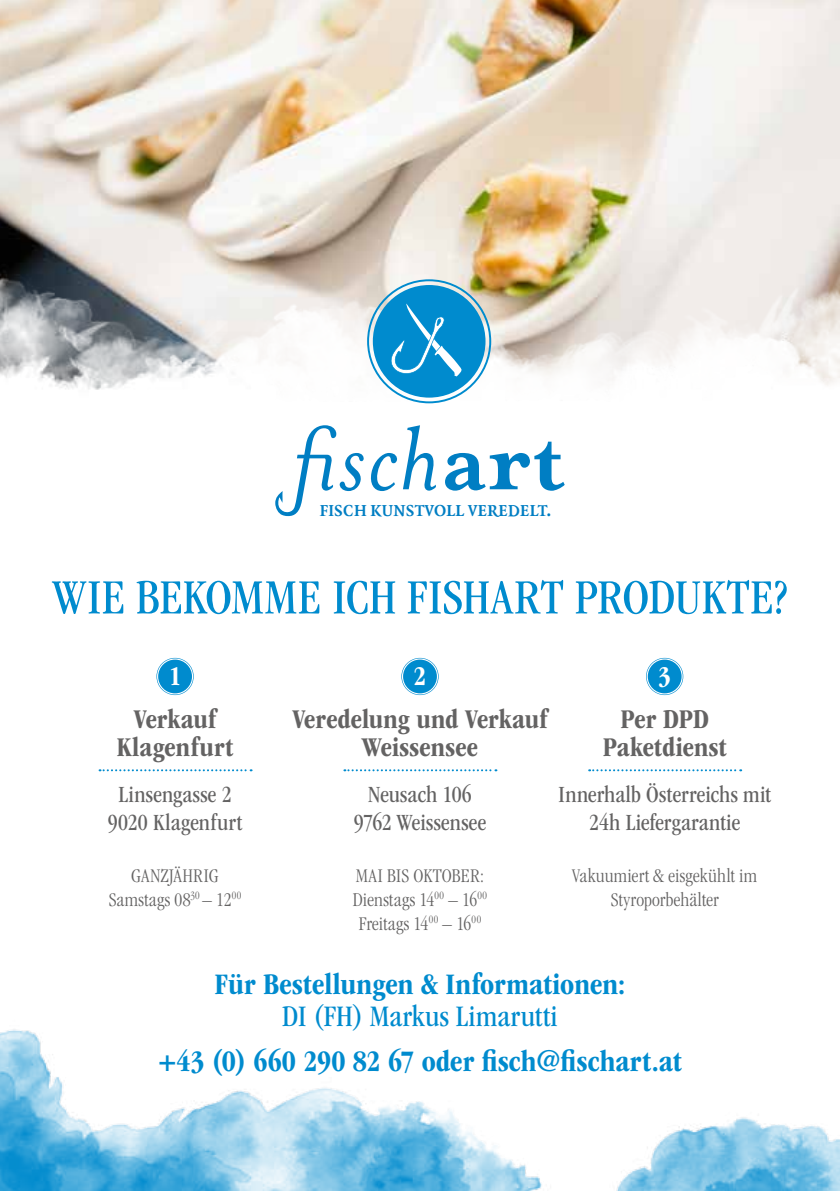
<style>
.page{position:relative;width:840px;height:1191px;background:#fff}
.page>*{position:absolute;margin:0;border:0;box-sizing:border-box;transform-origin:0 0}
.t1{font:condensed 50.8px "ITC Garamond Std";color:#008bce}
.t2{font:700 condensed 30.8px "ITC Garamond Std";color:#008bce}
.t3{font:condensed 30.8px "ITC Garamond Std";letter-spacing:.01em;color:#008bce}
.t4{font:700 condensed 28px/28px "ITC Garamond Std";color:#646363;text-align:center}
.t5{font:700 condensed 28px "ITC Garamond Std";color:#fff}
.t6{font:condensed 24px/28px "ITC Garamond Std";letter-spacing:.005em;color:#646363;text-align:center}
.t7{font:300 condensed 20px/24px "ITC Garamond Std";letter-spacing:.01em;color:#646363;text-align:center}
.t8{font:700 17px "Quadraat";letter-spacing:.015em;color:#007ec3}
</style>
<div class="page">
<img style="left:0;top:1029px;width:839px;height:162px">
<img style="left:0;top:0;width:839px;height:404px">
<svg style="left:401px;top:658px;width:37px;height:37px"></svg>
<svg style="left:646px;top:658px;width:37px;height:37px"></svg>
<svg style="left:99px;top:769px;width:152px;height:2px"></svg>
<svg style="left:344px;top:769px;width:152px;height:2px"></svg>
<svg style="left:589px;top:769px;width:151px;height:2px"></svg>
<svg style="left:156px;top:658px;width:37px;height:37px"></svg>
<svg style="left:445px;top:441px;width:119px;height:50px"></svg>
<svg style="left:275px;top:425px;width:160px;height:91px"></svg>
<svg style="left:367px;top:279px;width:124px;height:124px"></svg>
<p class="t8" style="left:319px;top:502px;width:233px">FISCH KUNSTVOLL VEREDELT.</p>
<h1 class="t1" style="left:53px;top:569px;width:735px">WIE BEKOMME ICH FISHART PRODUKTE?</h1>
<h3 class="t5" style="left:168px;top:660px;width:14px">1</h3>
<h3 class="t5" style="left:413px;top:660px;width:14px">2</h3>
<h3 class="t5" style="left:658px;top:660px;width:14px">3</h3>
<h3 class="t4" style="left:117px;top:705px;width:118px">Verkauf<br>Klagenfurt</h3>
<p class="t6" style="left:108px;top:780px;width:136px">Linsengasse 2<br>9020 Klagenfurt</p>
<p class="t7" style="left:109px;top:864px;width:134px">GANZJÄHRIG<br>Samstags 08<sup>30</sup> – 12<sup>00</sup></p>
<h3 class="t4" style="left:292px;top:705px;width:257px">Veredelung und Verkauf<br>Weissensee</h3>
<p class="t6" style="left:353px;top:780px;width:134px">Neusach 106<br>9762 Weissensee</p>
<p class="t7" style="left:352px;top:864px;width:136px;text-align:left">MAI BIS OKTOBER:<br>Dienstags 14<sup>00</sup> – 16<sup>00<br></sup>Freitags 14<sup>00</sup> – 16<sup>00</sup></p>
<h3 class="t4" style="left:602px;top:705px;width:125px">Per DPD<br>Paketdienst</h3>
<p class="t6" style="left:558px;top:780px;width:214px">Innerhalb Österreichs mit<br>24h Liefergarantie</p>
<p class="t7" style="left:572px;top:864px;width:186px">Vakuumiert &amp; eisgekühlt im<br>Styroporbehälter</p>
<h2 class="t2" style="left:214px;top:966px;width:412px">Für Bestellungen &amp; Informationen:</h2>
<h2 class="t3" style="left:282px;top:999px;width:277px">DI (FH) Markus Limarutti</h2>
<h2 class="t2" style="left:158px;top:1044px;width:524px">+43 (0) 660 290 82 67 oder fisch@fischart.at</h2>
</div>
